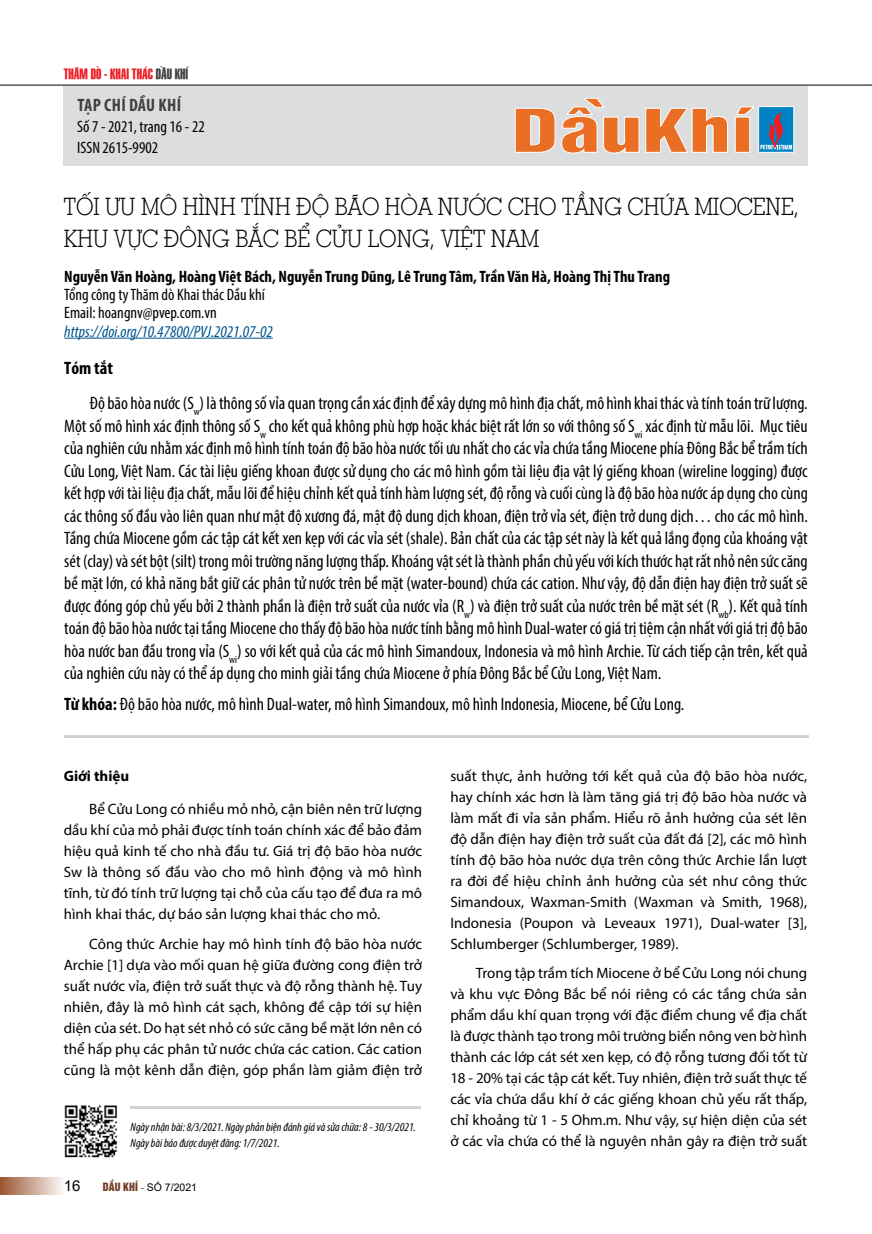
<style>
.page{position:relative;width:872px;height:1234px;background:#fff}
.page>*{position:absolute;margin:0;border:0;box-sizing:border-box;transform-origin:0 0}
.t1{font:300 24px/31.5px "Geo Slab 703";color:#000;scale:.9 1}
.t2{font:condensed 18px/22.5px "Myriad Pro";color:#000}
.t3{font:700 condensed 18px "Myriad Pro";letter-spacing:.02em;color:#414042}
.t4{font:condensed 16.5px/21px "Myriad Pro";color:#000}
.t5{font:700 condensed 16.5px "Myriad Pro";color:#000}
.t6{font:italic condensed 16.5px "Myriad Pro";color:#00558f}
.t7{font:15px/21px "Myriad Pro";color:#000;text-align:justify}
.t8{font:700 15px "Myriad Pro";color:#000}
.t9{font:15px "Arial";color:#000}
.t10{font:14.25px "SFU Swiss BT Extra Compressed";color:#ed1d24}
.t11{font:italic condensed 12px/16.5px "Myriad Pro";color:#000}
.t12{font:10.5px "Arial";color:#000}
.s1{color:#414042}
.s2{font-weight:700}
.s3{font-family:"UTM Helvet Ins";color:#733c27}
.s4{font-family:"Times New Roman";color:#733c27}
</style>
<div class="page">
<hr style="left:0;top:85px;width:872px;height:1px;background:#000">
<div style="left:0;top:1176px;width:64px;height:17px;background:linear-gradient(to right,#9a5530,#faf7f5)"></div>
<div style="left:63px;top:86px;width:744px;height:79px;background:#dcddde"></div>
<div style="left:758px;top:106px;width:36px;height:47px;border:1px solid #fff"></div>
<svg style="left:515px;top:98px;width:277px;height:55px"></svg>
<hr style="left:131px;top:1105px;width:290px;height:3px;background:#d1d3d4">
<img style="left:64px;top:1105px;width:54px;height:53px">
<hr style="left:64px;top:337px;width:209px;height:1px;background:#00558f">
<hr style="left:64px;top:735px;width:744px;height:3px;background:#d1d3d4">
<p class="t10" style="left:64px;top:62px;width:126px">THĂM DÒ - KHAI THÁC <span class="s1">DẦU KHÍ</span></p>
<p class="t3" style="left:77px;top:94px;width:105px">TẠP CHÍ DẦU KHÍ</p>
<p class="t4" style="left:77px;top:115px;width:129px">Số 7 - 2021, trang 16 - 22<br>ISSN 2615-9902</p>
<h1 class="t1" style="left:64px;top:190px;width:819px">TỐI ƯU MÔ HÌNH TÍNH ĐỘ BÃO HÒA NƯỚC CHO TẦNG CHỨA MIOCENE,<br>KHU VỰC ĐÔNG BẮC BỂ CỬU LONG, VIỆT NAM</h1>
<p class="t5" style="left:64px;top:266px;width:607px">Nguyễn Văn Hoàng, Hoàng Việt Bách, Nguyễn Trung Dũng, Lê Trung Tâm, Trần Văn Hà, Hoàng Thị Thu Trang</p>
<p class="t4" style="left:64px;top:286px;width:202px;line-height:18px">Tổng công ty Thăm dò Khai thác Dầu khí<br>Email: hoangnv@pvep.com.vn</p>
<p class="t6" style="left:64px;top:321px;width:210px">https://doi.org/10.47800/PVJ.2021.07-02</p>
<p class="t2" style="left:90px;top:350px;width:719px;line-height:35.2px;text-indent:-26px"><span class="s2">Tóm tắt<br></span>Độ bão hòa nước (S<sub>w</sub>) là thông số vỉa quan trọng cần xác định để xây dựng mô hình địa chất, mô hình khai thác và tính toán trữ lượng.</p>
<p class="t2" style="left:64px;top:414px;width:745px;text-align:justify">Một số mô hình xác định thông số S<sub>w</sub> cho kết quả không phù hợp hoặc khác biệt rất lớn so với thông số S<sub>wi</sub> xác định từ mẫu lõi. Mục tiêu của nghiên cứu nhằm xác định mô hình tính toán độ bão hòa nước tối ưu nhất cho các vỉa chứa tầng Miocene phía Đông Bắc bể trầm tích Cửu Long, Việt Nam. Các tài liệu giếng khoan được sử dụng cho các mô hình gồm tài liệu địa vật lý giếng khoan (wireline logging) được kết hợp với tài liệu địa chất, mẫu lõi để hiệu chỉnh kết quả tính hàm lượng sét, độ rỗng và cuối cùng là độ bão hòa nước áp dụng cho cùng các thông số đầu vào liên quan như mật độ xương đá, mật độ dung dịch khoan, điện trở vỉa sét, điện trở dung dịch… cho các mô hình.<br>Tầng chứa Miocene gồm các tập cát kết xen kẹp với các vỉa sét (shale). Bản chất của các tập sét này là kết quả lắng đọng của khoáng vật sét (clay) và sét bột (silt) trong môi trường năng lượng thấp. Khoáng vật sét là thành phần chủ yếu với kích thước hạt rất nhỏ nên sức căng bề mặt lớn, có khả năng bắt giữ các phân tử nước trên bề mặt (water-bound) chứa các cation. Như vậy, độ dẫn điện hay điện trở suất sẽ được đóng góp chủ yếu bởi 2 thành phần là điện trở suất của nước vỉa (R<sub>w</sub>) và điện trở suất của nước trên bề mặt sét (R<sub>wb</sub>). Kết quả tính toán độ bão hòa nước tại tầng Miocene cho thấy độ bão hòa nước tính bằng mô hình Dual-water có giá trị tiệm cận nhất với giá trị độ bão hòa nước ban đầu trong vỉa (S<sub>wi</sub>) so với kết quả của các mô hình Simandoux, Indonesia và mô hình Archie. Từ cách tiếp cận trên, kết quả của nghiên cứu này có thể áp dụng cho minh giải tầng chứa Miocene ở phía Đông Bắc bể Cửu Long, Việt Nam.</p>
<p class="t2" style="left:64px;top:692px;width:621px"><span class="s2">Từ khóa:</span> Độ bão hòa nước, mô hình Dual-water, mô hình Simandoux, mô hình Indonesia, Miocene, bể Cửu Long.</p>
<p class="t8" style="left:64px;top:765px;width:67px">Giới thiệu</p>
<p class="t7" style="left:64px;top:798px;width:360px;text-indent:26px">Bể Cửu Long có nhiều mỏ nhỏ, cận biên nên trữ lượng dầu khí của mỏ phải được tính toán chính xác để bảo đảm hiệu quả kinh tế cho nhà đầu tư. Giá trị độ bão hòa nước Sw là thông số đầu vào cho mô hình động và mô hình tĩnh, từ đó tính trữ lượng tại chỗ của cấu tạo để đưa ra mô hình khai thác, dự báo sản lượng khai thác cho mỏ.</p>
<p class="t7" style="left:64px;top:932px;width:360px;text-indent:26px">Công thức Archie hay mô hình tính độ bão hòa nước Archie [1] dựa vào mối quan hệ giữa đường cong điện trở suất nước vỉa, điện trở suất thực và độ rỗng thành hệ. Tuy nhiên, đây là mô hình cát sạch, không đề cập tới sự hiện diện của sét. Do hạt sét nhỏ có sức căng bề mặt lớn nên có thể hấp phụ các phân tử nước chứa các cation. Các cation cũng là một kênh dẫn điện, góp phần làm giảm điện trở</p>
<p class="t11" style="left:131px;top:1117px;width:287px">Ngày nhận bài: 8/3/2021. Ngày phản biện đánh giá và sửa chữa: 8 - 30/3/2021.<br>Ngày bài báo được duyệt đăng: 1/7/2021.</p>
<p class="t9" style="left:64px;top:1175px;width:18px">16</p>
<p class="t12" style="left:103px;top:1179px;width:96px"><span class="s3">DẦU KHÍ</span> <span class="s4">-</span> SỐ 7/2021</p>
<p class="t7" style="left:450px;top:764px;width:358px">suất thực, ảnh hưởng tới kết quả của độ bão hòa nước, hay chính xác hơn là làm tăng giá trị độ bão hòa nước và làm mất đi vỉa sản phẩm. Hiểu rõ ảnh hưởng của sét lên độ dẫn điện hay điện trở suất của đất đá [2], các mô hình tính độ bão hòa nước dựa trên công thức Archie lần lượt ra đời để hiệu chỉnh ảnh hưởng của sét như công thức Simandoux, Waxman-Smith (Waxman và Smith, 1968), Indonesia (Poupon và Leveaux 1971), Dual-water [3], Schlumberger (Schlumberger, 1989).</p>
<p class="t7" style="left:450px;top:962px;width:358px;text-indent:26px">Trong tập trầm tích Miocene ở bể Cửu Long nói chung và khu vực Đông Bắc bể nói riêng có các tầng chứa sản phẩm dầu khí quan trọng với đặc điểm chung về địa chất là được thành tạo trong môi trường biển nông ven bờ hình thành các lớp cát sét xen kẹp, có độ rỗng tương đối tốt từ 18 - 20% tại các tập cát kết. Tuy nhiên, điện trở suất thực tế các vỉa chứa dầu khí ở các giếng khoan chủ yếu rất thấp, chỉ khoảng từ 1 - 5 Ohm.m. Như vậy, sự hiện diện của sét ở các vỉa chứa có thể là nguyên nhân gây ra điện trở suất</p>
</div>
